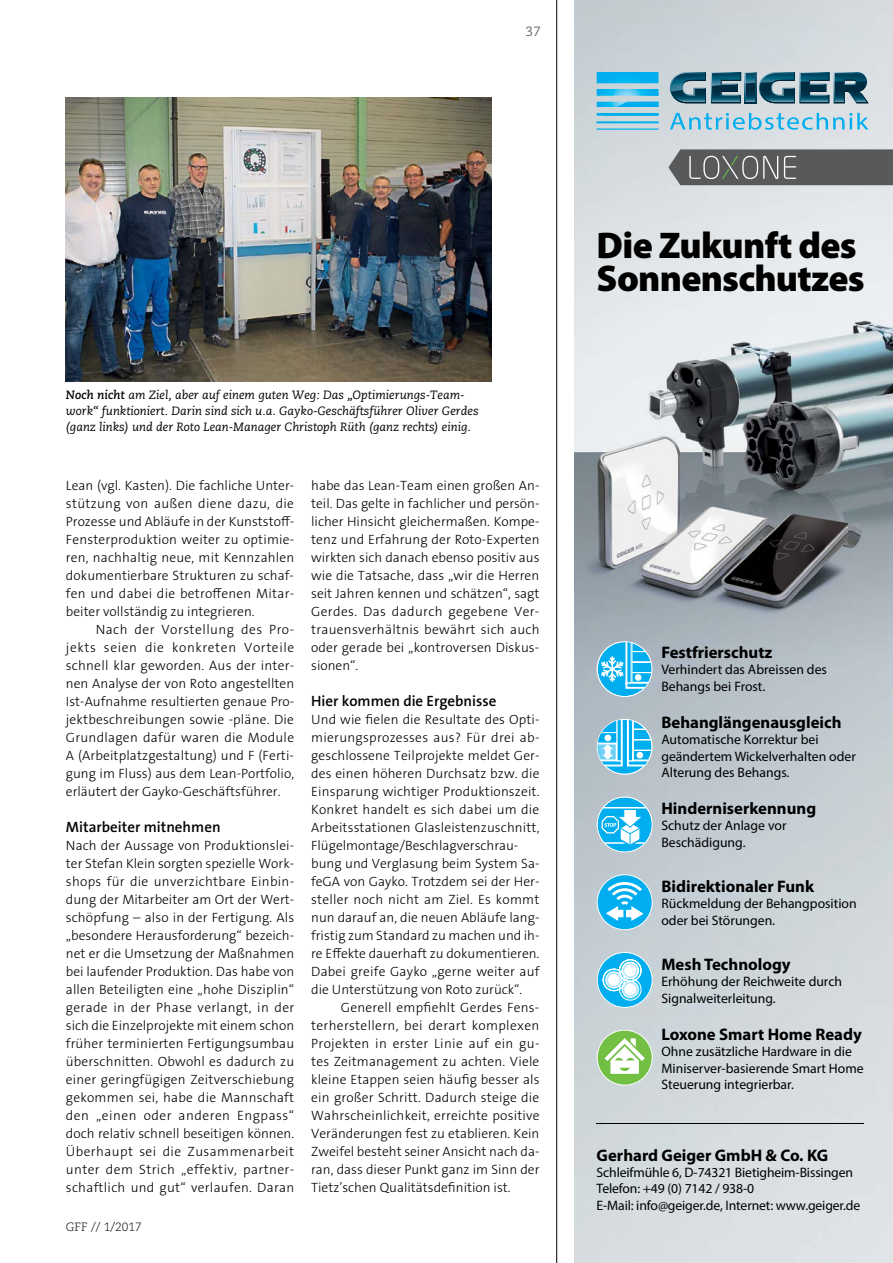
<style>
.page{position:relative;width:893px;height:1263px;background:#fff}
.page>*{position:absolute;margin:0;border:0;box-sizing:border-box;transform-origin:0 0}
.t1{font:900 37.35px/33px "Myriad Pro";letter-spacing:-.02em;color:#000}
.t2{font:700 16.8px "Myriad Pro";color:#000}
.t3{font:600 15px "The Sans B W6";color:#000}
.t4{font:13.65px/16.5px "Myriad Pro";color:#000}
.t5{font:300 13.5px/18px "The Sans B W3";letter-spacing:.01em;color:#000;text-align:justify}
.t6{font:13.5px "Caecilia LT Std";color:#6d6e71}
.t7{font:italic 12px/15.8px "Caecilia LT Std";color:#000}
.t8{font:300 12px "Caecilia LT Std";color:#000}
.s1{font-weight:700}
</style>
<div class="page">
<img style="left:574px;top:0;width:319px;height:1263px">
<svg style="left:670px;top:113px;width:198px;height:17px;background:#9dd0e4"></svg>
<svg style="left:597px;top:72px;width:61px;height:57px;background:#6bc5e4"></svg>
<svg style="left:670px;top:72px;width:198px;height:31px;background:#467587"></svg>
<div style="left:597px;top:952px;width:56px;height:56px;border:2px solid #fff;border-radius:50%"></div>
<div style="left:597px;top:874px;width:56px;height:56px;border:2px solid #fff;border-radius:50%"></div>
<div style="left:597px;top:1030px;width:56px;height:55px;border:2px solid #fff;border-radius:50%"></div>
<div style="left:598px;top:953px;width:54px;height:54px;background:#00aeef;border-radius:50%"></div>
<div style="left:598px;top:875px;width:54px;height:54px;background:#00aeef;border-radius:50%"></div>
<svg style="left:602px;top:880px;width:45px;height:41px"></svg>
<div style="left:598px;top:1031px;width:54px;height:53px;background:#72bf44;border-radius:50%"></div>
<svg style="left:605px;top:1038px;width:40px;height:36px"></svg>
<svg style="left:602px;top:957px;width:41px;height:45px"></svg>
<div style="left:597px;top:796px;width:56px;height:56px;border:2px solid #fff;border-radius:50%"></div>
<svg style="left:598px;top:797px;width:54px;height:54px"></svg>
<hr style="left:598px;top:807px;width:53px;height:1px;background:#fff">
<hr style="left:598px;top:842px;width:53px;height:2px;background:#fff">
<svg style="left:601px;top:809px;width:44px;height:38px"></svg>
<div style="left:598px;top:720px;width:54px;height:54px;background:#00aeef;border-radius:50%"></div>
<svg style="left:598px;top:720px;width:54px;height:48px"></svg>
<div style="left:604px;top:734px;width:7px;height:7px;background:#fff;border-radius:50%"></div>
<div style="left:636px;top:752px;width:7px;height:6px;background:#fff;border-radius:50%"></div>
<div style="left:598px;top:642px;width:54px;height:54px;background:#00aeef;border-radius:50%"></div>
<svg style="left:599px;top:642px;width:53px;height:47px"></svg>
<hr style="left:597px;top:1123px;width:267px;height:1px;background:#000">
<svg style="left:668px;top:149px;width:225px;height:36px;background:#656668"></svg>
<img style="left:66px;top:98px;width:426px;height:284px">
<hr style="left:556px;top:0;width:1px;height:1263px;background:#000">
<p class="t6" style="left:526px;top:23px;width:17px">37</p>
<p class="t7" style="left:66px;top:388px;width:414px"><span class="s1">Noch nicht</span> am Ziel, aber auf einem guten Weg: Das „Optimierungs-Team&shy;work“ funktioniert. Darin sind sich u.a. Gayko-Geschäftsführer Oliver Gerdes (ganz links) und der Roto Lean-Manager Christoph Rüth (ganz rechts) einig.</p>
<p class="t5" style="left:66px;top:476px;width:230px">Lean (vgl. Kasten). Die fachliche Unter&shy;stützung von außen diene dazu, die Prozesse und Abläufe in der Kunststoff-Fensterproduktion weiter zu optimie&shy;ren, nachhaltig neue, mit Kennzahlen dokumentierbare Strukturen zu schaf&shy;fen und dabei die betroffenen Mitar&shy;beiter vollständig zu integrieren.</p>
<p class="t5" style="left:66px;top:620px;width:230px;text-indent:30px">Nach der Vorstellung des Pro&shy;jekts seien die konkreten Vorteile schnell klar geworden. Aus der inter&shy;nen Analyse der von Roto angestellten Ist-Aufnahme resultierten genaue Pro&shy;jektbeschreibungen sowie -pläne. Die Grundlagen dafür waren die Module A (Arbeitplatzgestaltung) und F (Ferti&shy;gung im Fluss) aus dem Lean-Portfolio, erläutert der Gayko-Geschäftsführer.</p>
<p class="t3" style="left:66px;top:817px;width:156px">Mitarbeiter mitnehmen</p>
<p class="t5" style="left:66px;top:836px;width:230px">Nach der Aussage von Produktionslei&shy;ter Stefan Klein sorgten spezielle Work&shy;shops für die unverzichtbare Einbin&shy;dung der Mitarbeiter am Ort der Wert&shy;schöpfung – also in der Fertigung. Als „besondere Herausforderung“ bezeich&shy;net er die Umsetzung der Maßnahmen bei laufender Produktion. Das habe von allen Beteiligten eine „hohe Disziplin“ gerade in der Phase verlangt, in der sich die Einzelprojekte mit einem schon früher terminierten Fertigungsumbau überschnitten. Obwohl es dadurch zu einer geringfügigen Zeitverschiebung gekommen sei, habe die Mannschaft den „einen oder anderen Engpass“ doch relativ schnell beseitigen können.<br>Überhaupt sei die Zusammenarbeit unter dem Strich „effektiv, partner&shy;schaftlich und gut“ verlaufen. Daran</p>
<p class="t8" style="left:66px;top:1220px;width:78px">GFF // 1/2017</p>
<p class="t5" style="left:311px;top:476px;width:230px">habe das Lean-Team einen großen An&shy;teil. Das gelte in fachlicher und persön&shy;licher Hinsicht gleichermaßen. Kompe&shy;tenz und Erfahrung der Roto-Experten wirkten sich danach ebenso positiv aus wie die Tatsache, dass „wir die Herren seit Jahren kennen und schätzen“, sagt Gerdes. Das dadurch gegebene Ver&shy;trauensverhältnis bewährt sich auch oder gerade bei „kontroversen Diskus&shy;sionen“.</p>
<p class="t3" style="left:311px;top:691px;width:187px">Hier kommen die Ergebnisse</p>
<p class="t5" style="left:311px;top:710px;width:230px;text-align:left">Und wie fielen die Resultate des Opti&shy;mierungsprozesses aus? Für drei ab&shy;geschlossene Teilprojekte meldet Ger&shy;des einen höheren Durchsatz bzw. die Einsparung wichtiger Produktionszeit.<br>Konkret handelt es sich dabei um die Arbeitsstationen Glasleistenzuschnitt, Flügelmontage/Beschlagverschrau&shy;bung und Verglasung beim System Sa&shy;feGA von Gayko. Trotzdem sei der Her&shy;steller noch nicht am Ziel. Es kommt nun darauf an, die neuen Abläufe lang&shy;fristig zum Standard zu machen und ih&shy;re Effekte dauerhaft zu dokumentieren.<br>Dabei greife Gayko „gerne weiter auf die Unterstützung von Roto zurück“.</p>
<p class="t5" style="left:311px;top:998px;width:230px;text-indent:30px">Generell empfiehlt Gerdes Fens&shy;terherstellern, bei derart komplexen Projekten in erster Linie auf ein gu&shy;tes Zeitmanagement zu achten. Viele kleine Etappen seien häufig besser als ein großer Schritt. Dadurch steige die Wahrscheinlichkeit, erreichte positive Veränderungen fest zu etablieren. Kein Zweifel besteht seiner Ansicht nach da&shy;ran, dass dieser Punkt ganz im Sinn der Tietz’schen Qualitätsdefinition ist.</p>
<h1 class="t1" style="left:597px;top:227px;width:269px">Die Zukunft des<br>Sonnenschutzes</h1>
<p class="t2" style="left:661px;top:641px;width:112px">Festfrierschutz</p>
<p class="t4" style="left:661px;top:661px;width:167px">Verhindert das Abreissen des<br>Behangs bei Frost.</p>
<p class="t2" style="left:661px;top:711px;width:182px">Behanglängenausgleich</p>
<p class="t4" style="left:661px;top:731px;width:196px">Automatische Korrektur bei geändertem Wickelverhalten oder<br>Alterung des Behangs.</p>
<p class="t2" style="left:661px;top:797px;width:156px">Hinderniserkennung</p>
<p class="t4" style="left:661px;top:817px;width:127px">Schutz der Anlage vor<br>Beschädigung.</p>
<p class="t2" style="left:661px;top:875px;width:154px">Bidirektionaler Funk</p>
<p class="t4" style="left:661px;top:895px;width:197px">Rückmeldung der Behangposition oder bei Störungen.</p>
<p class="t2" style="left:661px;top:953px;width:131px">Mesh Technology</p>
<p class="t4" style="left:661px;top:973px;width:182px">Erhöhung der Reichweite durch<br>Signal weiterleitung.</p>
<p class="t2" style="left:661px;top:1023px;width:202px">Loxone Smart Home Ready</p>
<p class="t4" style="left:661px;top:1043px;width:204px">Ohne zusätzliche Hardware in die<br>Miniserver-basierende Smart Home<br>Steuerung integrierbar.</p>
<p class="t2" style="left:597px;top:1144px;width:233px">Gerhard Geiger GmbH &amp; Co. KG</p>
<p class="t4" style="left:597px;top:1164px;width:265px">Schleifmühle 6, D-74321 Bietigheim-Bissingen<br>Telefon: +49 (0) 7142 / 938-0<br>E-Mail: info@geiger.de, Internet: www.geiger.de</p>
</div>
